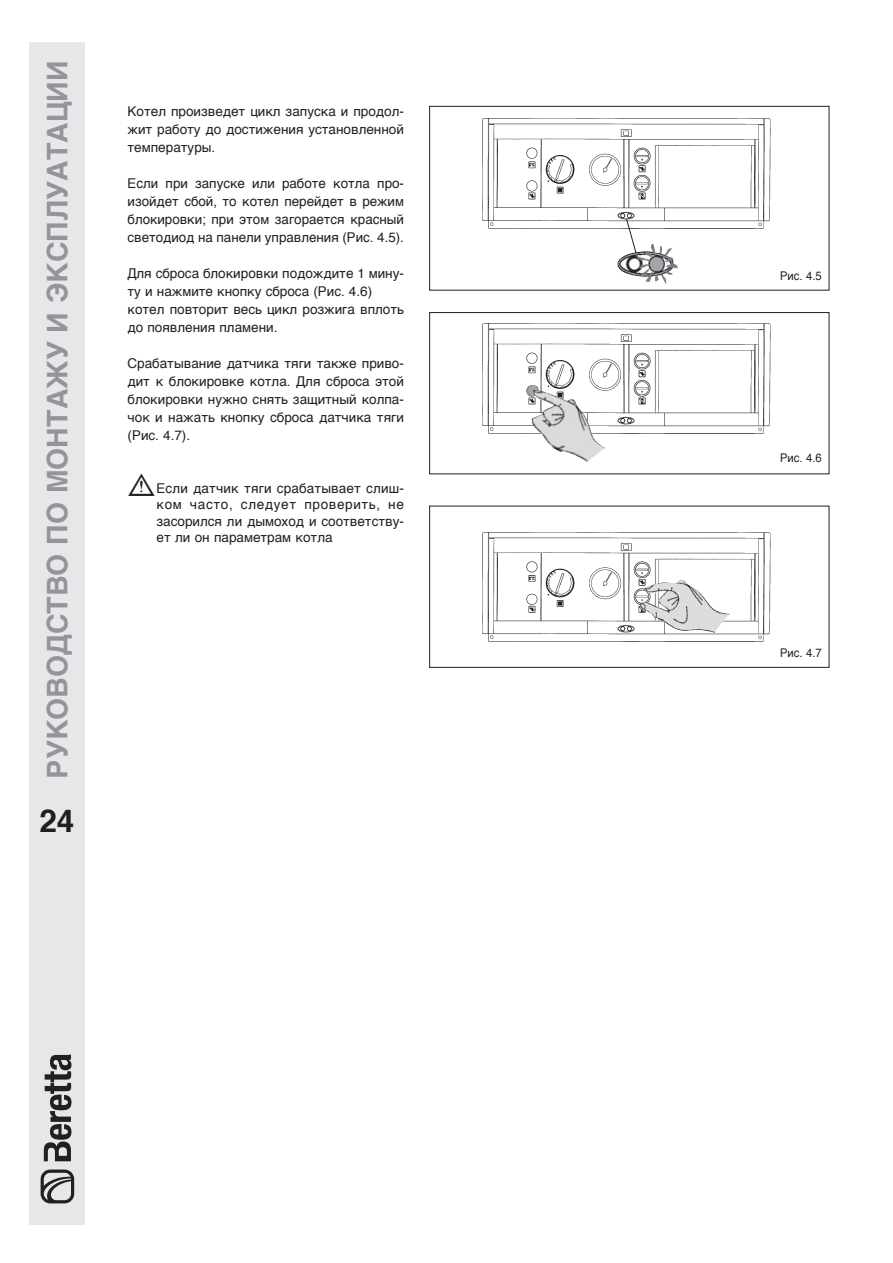
<style>
.page{position:relative;width:893px;height:1263px;background:#fff}
.page>*{position:absolute;margin:0;border:0;box-sizing:border-box;transform-origin:0 0}
.t1{font:700 31.5px "Helvetica";color:#231f20}
.t2{font:700 28.5px "Helvetica";color:#939598}
.t3{font:13.5px/18px "Helvetica";color:#231f20;text-align:justify}
.t4{font:12px "Helvetica";color:#231f20;scale:.94 1}
.s1{font-family:"Sym PM Normal Normal";font-size:27px}
</style>
<div class="page">
<div style="left:30px;top:43px;width:55px;height:1182px;background:#e6e7e9"></div>
<svg style="left:41px;top:1169px;width:33px;height:34px"></svg>
<svg style="left:44px;top:1054px;width:27px;height:107px"></svg>
<img style="left:483px;top:119px;width:288px;height:109px">
<img style="left:617px;top:244px;width:61px;height:40px">
<svg style="left:626px;top:218px;width:10px;height:35px"></svg>
<div style="left:429px;top:106px;width:400px;height:184px;border:1px solid #231f20"></div>
<img style="left:483px;top:324px;width:288px;height:109px">
<svg style="left:527px;top:385px;width:12px;height:11px"></svg>
<img style="left:532px;top:390px;width:74px;height:72px">
<div style="left:429px;top:312px;width:400px;height:162px;border:1px solid #231f20"></div>
<img style="left:483px;top:532px;width:288px;height:109px">
<img style="left:639px;top:580px;width:91px;height:53px">
<h2 class="t2" style="left:35px;top:778px;width:719px;rotate:-90deg">Руководство по монтажу и эксплуатации</h2>
<h1 class="t1" style="left:39px;top:795px;width:37px">24</h1>
<p class="t3" style="left:128px;top:103px;width:278px">Котел произведет цикл запуска и продол&shy;жит работу до достижения установленной температуры.</p>
<p class="t3" style="left:128px;top:175px;width:278px">Если при запуске или работе котла про&shy;изойдет сбой, то котел перейдет в режим блокировки; при этом загорается красный светодиод на панели управления (Рис. 4.5).</p>
<p class="t3" style="left:128px;top:265px;width:278px;text-align:left">Для сброса блокировки подождите 1 мину&shy;ту и нажмите кнопку сброса (Рис. 4.6) котел повторит весь цикл розжига вплоть до появления пламени.</p>
<p class="t3" style="left:128px;top:355px;width:278px">Срабатывание датчика тяги также приво&shy;дит к блокировке котла. Для сброса этой блокировки нужно снять защитный колпа&shy;чок и нажать кнопку сброса датчика тяги (Рис. 4.7).</p>
<p class="t3" style="left:156px;top:480px;width:249px;line-height:16.5px;text-indent:-29px"><span class="s1">b</span> Если датчик тяги срабатывает слиш&shy;ком часто, следует проверить, не засорился ли дымоход и соответству&shy;ет ли он параметрам котла</p>
<p class="t4" style="left:780px;top:266px;width:46px">Рис. 4.5</p>
<p class="t4" style="left:780px;top:449px;width:46px">Рис. 4.6</p>
<p class="t4" style="left:780px;top:643px;width:46px">Рис. 4.7</p>
</div>
